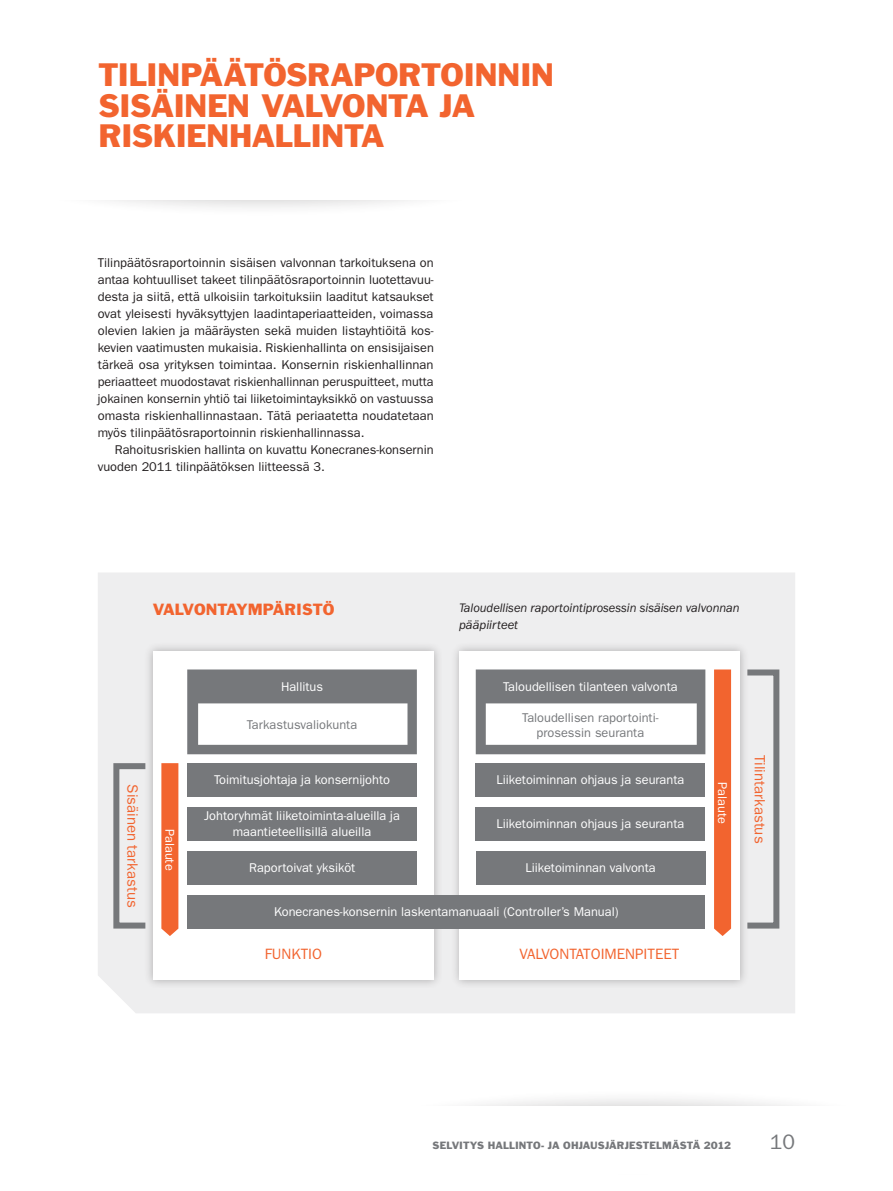
<style>
.page{position:relative;width:893px;height:1191px;background:#fff}
.page>*{position:absolute;margin:0;border:0;box-sizing:border-box;transform-origin:0 0}
.t1{font:30px/30px "Franklin Gothic Std";letter-spacing:-.02em;color:#f2642f}
.t2{font:21px "ITC Franklin Gothic Std";color:#76787b}
.t3{font:15px "ITC Franklin Gothic Std";color:#f2642f}
.t4{font:15px "Franklin Gothic Std";color:#f2642f}
.t5{font:12.75px/17px "ITC Franklin Gothic Std";color:#231f20;text-align:justify}
.t6{font:12.75px/15.8px "ITC Franklin Gothic Std";color:#fff;text-align:center}
.t7{font:12.75px/15.8px "ITC Franklin Gothic Std";color:#76787b;text-align:center}
.t8{font:italic 12.75px/17px "ITC Franklin Gothic Std";letter-spacing:-.005em;color:#231f20}
.t9{font:9.75px "Franklin Gothic Std";letter-spacing:.005em;color:#76787b}
</style>
<div class="page">
<div style="left:381px;top:1087px;width:501px;height:88px;background:#231f20;opacity:.3"></div>
<div style="left:357px;top:1105px;width:536px;height:68px;background:#fff"></div>
<div style="left:22px;top:128px;width:473px;height:88px;background:#231f20;opacity:.3"></div>
<div style="left:0;top:132px;width:504px;height:67px;background:#fff"></div>
<div style="left:98px;top:573px;width:697px;height:440px;background:#eeeeef"></div>
<div style="left:143px;top:641px;width:299px;height:347px;background:#231f20;opacity:.3"></div>
<div style="left:153px;top:651px;width:281px;height:328px;background:#fff"></div>
<div style="left:450px;top:641px;width:298px;height:347px;background:#231f20;opacity:.3"></div>
<div style="left:459px;top:651px;width:281px;height:328px;background:#fff"></div>
<div style="left:187px;top:894px;width:518px;height:34px;background:#76787b"></div>
<div style="left:744px;top:669px;width:35px;height:259px;border:6px solid #76787b"></div>
<div style="left:113px;top:763px;width:35px;height:165px;border:6px solid #76787b"></div>
<svg style="left:476px;top:669px;width:229px;height:85px"></svg>
<svg style="left:187px;top:669px;width:230px;height:85px"></svg>
<div style="left:187px;top:763px;width:230px;height:34px;background:#76787b"></div>
<div style="left:476px;top:763px;width:229px;height:34px;background:#76787b"></div>
<div style="left:187px;top:807px;width:230px;height:34px;background:#76787b"></div>
<div style="left:476px;top:807px;width:229px;height:34px;background:#76787b"></div>
<div style="left:187px;top:851px;width:230px;height:33px;background:#76787b"></div>
<div style="left:476px;top:851px;width:229px;height:33px;background:#76787b"></div>
<svg style="left:714px;top:669px;width:17px;height:267px;background:#f26633"></svg>
<svg style="left:161px;top:763px;width:17px;height:173px;background:#f26a38"></svg>
<h1 class="t1" style="left:98px;top:60px;width:457px">TILINPÄÄTÖSRAPORTOINNIN<br>SISÄINEN VALVONTA JA<br>RISKIENHALLINTA</h1>
<p class="t5" style="left:98px;top:254px;width:338px">Tilinpäätösraportoinnin sisäisen valvonnan tarkoituksena on antaa kohtuulliset takeet tilinpäätösraportoinnin luotettavuu&shy;desta ja siitä, että ulkoisiin tarkoituksiin laaditut katsaukset ovat yleisesti hyväksyttyjen laadintaperiaatteiden, voimassa olevien lakien ja määräysten sekä muiden listayhtiöitä kos&shy;kevien vaatimusten mukaisia. Riskienhallinta on ensisijaisen tärkeä osa yrityksen toimintaa. Konsernin riskienhallinnan periaatteet muodostavat riskienhallinnan peruspuitteet, mutta jokainen konsernin yhtiö tai liiketoimintayksikkö on vastuussa omasta riskienhallinnastaan. Tätä periaatetta noudatetaan myös tilinpäätösraportoinnin riskienhallinnassa.</p>
<p class="t5" style="left:98px;top:441px;width:337px;text-indent:17px">Rahoitusriskien hallinta on kuvattu Konecranes-konsernin vuoden 2011 tilinpäätöksen liitteessä 3.</p>
<p class="t4" style="left:153px;top:599px;width:23px">VALVONTAYM</p>
<p class="t4" style="left:263px;top:599px;width:22px">PÄRISTÖ</p>
<p class="t8" style="left:459px;top:599px;width:282px">Taloudellisen raportointiprosessin sisäisen valvonnan pääpiirteet</p>
<p class="t3" style="left:141px;top:784px;width:125px;rotate:90deg">Sisäinen tarkastus</p>
<p class="t6" style="left:178px;top:829px;width:43px;rotate:90deg">Palaute</p>
<p class="t6" style="left:281px;top:678px;width:44px">Hallitus</p>
<p class="t6" style="left:503px;top:678px;width:176px">Taloudellisen tilanteen valvonta</p>
<p class="t7" style="left:247px;top:717px;width:112px">Tarkastusvaliokunta</p>
<p class="t7" style="left:522px;top:709px;width:138px">Taloudellisen raportointi&shy;prosessin seuranta</p>
<p class="t6" style="left:214px;top:772px;width:177px">Toimitusjohtaja ja konsernijohto</p>
<p class="t6" style="left:496px;top:772px;width:189px">Liiketoiminnan ohjaus ja seuranta</p>
<p class="t6" style="left:204px;top:808px;width:197px">Johtoryhmät liiketoiminta-alueilla ja maantieteellisillä alueilla</p>
<p class="t6" style="left:496px;top:816px;width:189px">Liiketoiminnan ohjaus ja seuranta</p>
<p class="t6" style="left:249px;top:860px;width:108px">Raportoivat yksiköt</p>
<p class="t6" style="left:525px;top:860px;width:132px">Liiketoiminnan valvonta</p>
<p class="t6" style="left:274px;top:904px;width:346px">Konecranes-konsernin laskentamanuaali (Controller’s Manual)</p>
<p class="t3" style="left:265px;top:945px;width:17px">Funktio</p>
<p class="t3" style="left:520px;top:945px;width:17px">Valvontatoimenpiteet</p>
<p class="t6" style="left:730px;top:782px;width:43px;rotate:90deg">Palaute</p>
<p class="t3" style="left:769px;top:754px;width:90px;rotate:90deg">Tilintarkastus</p>
<p class="t9" style="left:433px;top:1139px;width:300px">SELVITYS HALLINTO- JA OHJAUSJÄRJESTELMÄSTÄ 2012</p>
<h2 class="t2" style="left:770px;top:1129px;width:27px">10</h2>
</div>
